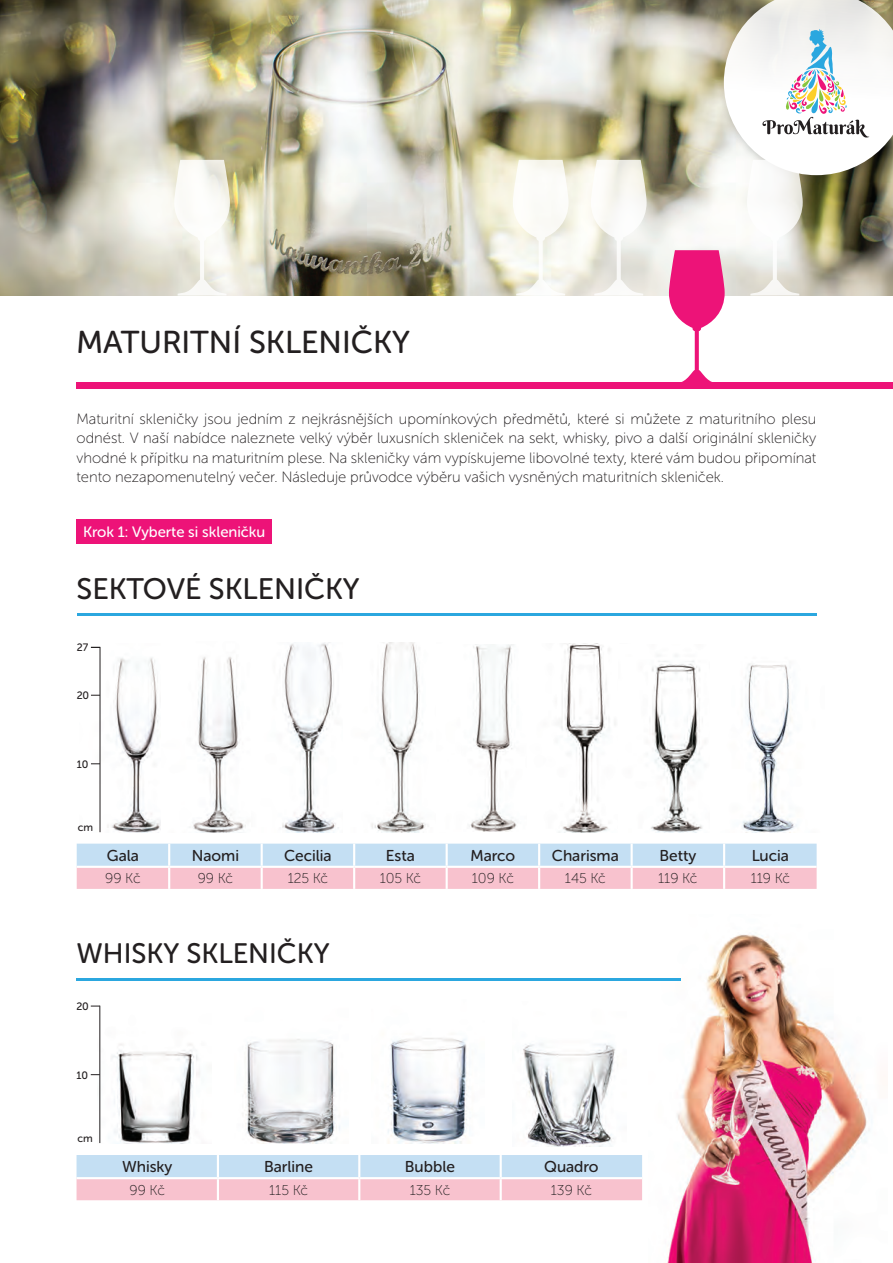
<style>
.page{position:relative;width:893px;height:1263px;background:#fff}
.page>*{position:absolute;margin:0;border:0;box-sizing:border-box;transform-origin:0 0}
.t1{font:31.5px "Museo Sans Rounded 500";color:#231f20}
.t2{font:29.55px "Museo Sans Rounded 500";color:#231f20}
.t3{font:28.05px "Museo Sans Rounded 500";color:#231f20}
.t4{font:15.6px "Museo Sans Rounded 500";color:#231f20}
.t5{font:15px/19.5px "Museo Sans Rounded 100";color:#231f20;text-align:justify}
.t6{font:15px "Museo Sans Rounded 500";color:#fff}
.t7{font:14.25px "Museo Sans Rounded 100";color:#231f20}
.t8{font:10.65px "Museo Sans Rounded 500";color:#231f20}
</style>
<div class="page">
<img style="left:649px;top:934px;width:221px;height:329px">
<img style="left:0;top:0;width:669px;height:296px">
<div style="left:77px;top:383px;width:816px;height:6px;background:#ed1378"></div>
<img style="left:107px;top:658px;width:54px;height:174px">
<img style="left:98px;top:1005px;width:101px;height:138px">
<img style="left:193px;top:657px;width:53px;height:175px">
<img style="left:242px;top:1039px;width:98px;height:104px">
<img style="left:282px;top:643px;width:57px;height:189px">
<img style="left:388px;top:1038px;width:79px;height:105px">
<img style="left:371px;top:642px;width:55px;height:190px">
<img style="left:523px;top:1043px;width:92px;height:103px">
<img style="left:469px;top:645px;width:48px;height:187px">
<img style="left:558px;top:644px;width:58px;height:188px">
<img style="left:651px;top:655px;width:52px;height:177px">
<img style="left:742px;top:664px;width:55px;height:168px">
<svg style="left:77px;top:844px;width:740px;height:45px;background:#ddd1e1"></svg>
<hr style="left:168px;top:844px;width:2px;height:22px;background:#fff">
<hr style="left:261px;top:844px;width:2px;height:22px;background:#fff">
<hr style="left:353px;top:844px;width:2px;height:22px;background:#fff">
<hr style="left:446px;top:844px;width:2px;height:22px;background:#fff">
<hr style="left:538px;top:844px;width:2px;height:22px;background:#fff">
<hr style="left:631px;top:844px;width:2px;height:22px;background:#fff">
<hr style="left:723px;top:844px;width:2px;height:22px;background:#fff">
<hr style="left:77px;top:866px;width:92px;height:2px;background:#fff">
<hr style="left:169px;top:866px;width:93px;height:2px;background:#fff">
<hr style="left:168px;top:868px;width:2px;height:21px;background:#fff">
<hr style="left:262px;top:866px;width:92px;height:2px;background:#fff">
<hr style="left:261px;top:868px;width:2px;height:21px;background:#fff">
<hr style="left:354px;top:866px;width:93px;height:2px;background:#fff">
<hr style="left:353px;top:868px;width:2px;height:21px;background:#fff">
<hr style="left:447px;top:866px;width:92px;height:2px;background:#fff">
<hr style="left:446px;top:868px;width:2px;height:21px;background:#fff">
<hr style="left:539px;top:866px;width:93px;height:2px;background:#fff">
<hr style="left:538px;top:868px;width:2px;height:21px;background:#fff">
<hr style="left:632px;top:866px;width:92px;height:2px;background:#fff">
<hr style="left:631px;top:868px;width:2px;height:21px;background:#fff">
<hr style="left:724px;top:866px;width:93px;height:2px;background:#fff">
<hr style="left:723px;top:868px;width:2px;height:21px;background:#fff">
<svg style="left:77px;top:1155px;width:565px;height:45px;background:#ddd1e1"></svg>
<hr style="left:217px;top:1155px;width:2px;height:22px;background:#fff">
<hr style="left:358px;top:1155px;width:2px;height:22px;background:#fff">
<hr style="left:500px;top:1155px;width:2px;height:22px;background:#fff">
<hr style="left:77px;top:1177px;width:141px;height:2px;background:#fff">
<hr style="left:218px;top:1177px;width:141px;height:2px;background:#fff">
<hr style="left:217px;top:1179px;width:2px;height:21px;background:#fff">
<hr style="left:359px;top:1177px;width:142px;height:2px;background:#fff">
<hr style="left:358px;top:1179px;width:2px;height:21px;background:#fff">
<hr style="left:501px;top:1177px;width:141px;height:2px;background:#fff">
<hr style="left:500px;top:1179px;width:2px;height:21px;background:#fff">
<svg style="left:90px;top:646px;width:11px;height:187px"></svg>
<hr style="left:99px;top:1006px;width:1px;height:137px;background:#231f20">
<hr style="left:77px;top:613px;width:739px;height:3px;background:#2ba7df">
<hr style="left:77px;top:978px;width:604px;height:2px;background:#2ba7df">
<div style="left:77px;top:519px;width:195px;height:24px;background:#ed1378"></div>
<svg style="left:669px;top:0;width:224px;height:383px"></svg>
<svg style="left:591px;top:160px;width:56px;height:136px"></svg>
<svg style="left:174px;top:160px;width:56px;height:136px"></svg>
<svg style="left:513px;top:160px;width:56px;height:136px"></svg>
<p class="t1" style="left:77px;top:325px;width:335px">MATURITNÍ SKLENIČKY</p>
<p class="t5" style="left:77px;top:409px;width:741px">Maturitní skleničky jsou jedním z nejkrásnějších upomínkových předmětů, které si můžete z maturitního plesu odnést. V naší nabídce naleznete velký výběr luxusních skleniček na sekt, whisky, pivo a další originální skleničky vhodné k přípitku na maturitním plese. Na skleničky vám vypískujeme libovolné texty, které vám budou připomínat tento nezapomenutelný večer. Následuje průvodce výběru vašich vysněných maturitních skleniček.</p>
<p class="t6" style="left:83px;top:524px;width:184px">Krok 1: Vyberte si skleničku</p>
<p class="t2" style="left:77px;top:572px;width:285px">SEKTOVÉ SKLENIČKY</p>
<p class="t8" style="left:77px;top:642px;width:13px">27</p>
<p class="t8" style="left:77px;top:689px;width:14px">20</p>
<p class="t8" style="left:77px;top:758px;width:13px">10</p>
<p class="t8" style="left:78px;top:821px;width:17px">cm</p>
<p class="t4" style="left:107px;top:847px;width:34px">Gala</p>
<p class="t4" style="left:192px;top:847px;width:49px">Naomi</p>
<p class="t4" style="left:284px;top:847px;width:49px">Cecilia</p>
<p class="t4" style="left:386px;top:847px;width:31px">Esta</p>
<p class="t4" style="left:471px;top:847px;width:46px">Marco</p>
<p class="t4" style="left:552px;top:847px;width:68px">Charisma</p>
<p class="t4" style="left:659px;top:847px;width:38px">Betty</p>
<p class="t4" style="left:752px;top:847px;width:39px">Lucia</p>
<p class="t7" style="left:105px;top:871px;width:37px">99 Kč</p>
<p class="t7" style="left:198px;top:871px;width:37px">99 Kč</p>
<p class="t7" style="left:288px;top:871px;width:42px">125 Kč</p>
<p class="t7" style="left:380px;top:871px;width:43px">105 Kč</p>
<p class="t7" style="left:472px;top:871px;width:44px">109 Kč</p>
<p class="t7" style="left:565px;top:871px;width:42px">145 Kč</p>
<p class="t7" style="left:658px;top:871px;width:41px">119 Kč</p>
<p class="t7" style="left:751px;top:871px;width:41px">119 Kč</p>
<p class="t3" style="left:77px;top:937px;width:255px">WHISKY SKLENIČKY</p>
<p class="t8" style="left:77px;top:1000px;width:14px">20</p>
<p class="t8" style="left:77px;top:1069px;width:13px">10</p>
<p class="t8" style="left:78px;top:1132px;width:17px">cm</p>
<p class="t4" style="left:122px;top:1158px;width:52px">Whisky</p>
<p class="t4" style="left:264px;top:1158px;width:50px">Barline</p>
<p class="t4" style="left:405px;top:1158px;width:52px">Bubble</p>
<p class="t4" style="left:544px;top:1158px;width:56px">Quadro</p>
<p class="t7" style="left:130px;top:1182px;width:37px">99 Kč</p>
<p class="t7" style="left:269px;top:1182px;width:40px">115 Kč</p>
<p class="t7" style="left:410px;top:1182px;width:42px">135 Kč</p>
<p class="t7" style="left:551px;top:1182px;width:43px">139 Kč</p>
</div>
